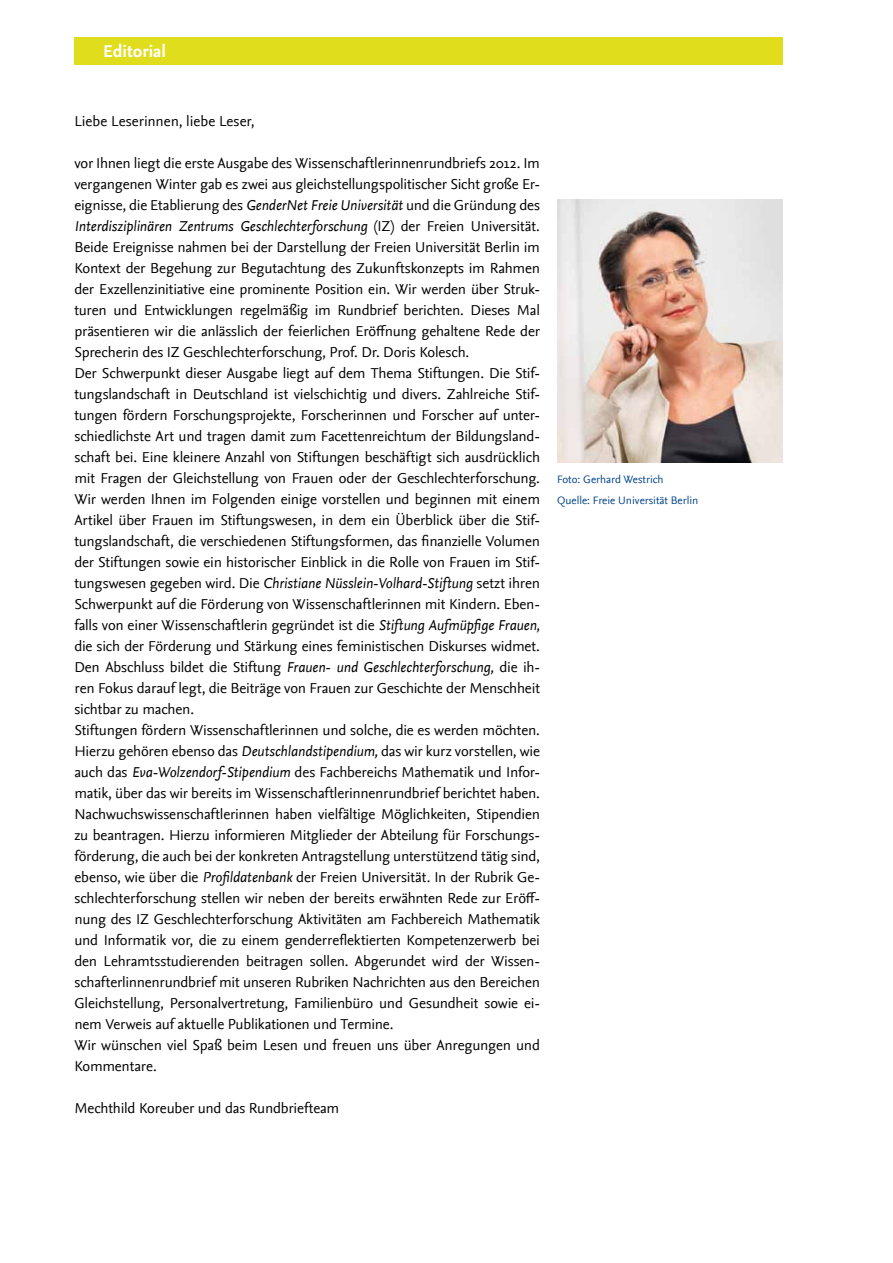
<style>
.page{position:relative;width:893px;height:1263px;background:#fff}
.page>*{position:absolute;margin:0;border:0;box-sizing:border-box;transform-origin:0 0}
.t1{font:700 18px "Nexus Sans";letter-spacing:-.005em;color:#fff}
.t2{font:15px/21px "Nexus Sans";letter-spacing:-.01em;color:#000;text-align:justify}
.t3{font:italic 15px "Nexus Sans TF";letter-spacing:-.005em;color:#000}
.t4{font:11.25px/21px "Nexus Sans TF";color:#004388}
.s1{font-family:"Nexus Sans TF";font-style:italic}
.s2{font-family:"Nexus Sans";font-style:normal}
.s3{font-style:italic}
</style>
<div class="page">
<div style="left:74px;top:38px;width:708px;height:27px;background:#e0dd1d"></div>
<img style="left:557px;top:199px;width:225px;height:264px">
<p class="t1" style="left:103px;top:41px;width:64px">Editorial</p>
<p class="t2" style="left:74px;top:111px;width:182px">Liebe Leserinnen, liebe Leser,</p>
<p class="t2" style="left:74px;top:153px;width:467px">vor Ihnen liegt die erste Ausgabe des Wissenschaftlerinnenrundbriefs 2012. Im vergangenen Winter gab es zwei aus gleichstellungspolitischer Sicht große Er&shy;eignisse, die Etablierung des <span class="s1">GenderNet Freie Universität</span> und die Gründung des</p>
<p class="t3" style="left:74px;top:218px;width:467px">Interdisziplinären Zentrums Geschlechterforschung <span class="s2">(IZ) der Freien Universität.</span></p>
<p class="t2" style="left:74px;top:237px;width:467px;text-align:left">Beide Ereignisse nahmen bei der Darstellung der Freien Universität Berlin im Kontext der Begehung zur Begutachtung des Zukunftskonzepts im Rahmen der Exzellenzinitiative eine prominente Position ein. Wir werden über Struk&shy;turen und Entwicklungen regelmäßig im Rundbrief berichten. Dieses Mal präsentieren wir die anlässlich der feierlichen Eröffnung gehaltene Rede der Sprecherin des IZ Geschlechterforschung, Prof. Dr. Doris Kolesch.<br>Der Schwerpunkt dieser Ausgabe liegt auf dem Thema Stiftungen. Die Stif&shy;tungslandschaft in Deutschland ist vielschichtig und divers. Zahlreiche Stif&shy;tungen fördern Forschungsprojekte, Forscherinnen und Forscher auf unter&shy;schiedlichste Art und tragen damit zum Facettenreichtum der Bildungsland&shy;schaft bei. Eine kleinere Anzahl von Stiftungen beschäftigt sich ausdrücklich mit Fragen der Gleichstellung von Frauen oder der Geschlechterforschung.<br>Wir werden Ihnen im Folgenden einige vorstellen und beginnen mit einem Artikel über Frauen im Stiftungswesen, in dem ein Überblick über die Stif&shy;tungslandschaft, die verschiedenen Stiftungsformen, das finanzielle Volumen der Stiftungen sowie ein historischer Einblick in die Rolle von Frauen im Stif&shy;tungswesen gegeben wird. Die <span class="s1">Christiane Nüsslein-Volhard-Stiftung</span> setzt ihren Schwerpunkt auf die Förderung von Wissenschaftlerinnen mit Kindern. Eben&shy;falls von einer Wissenschaftlerin gegründet ist die <span class="s1">Stiftung Aufmüpfige Frauen, </span>die sich der Förderung und Stärkung eines feministischen Diskurses widmet.<br>Den Abschluss bildet die Stiftung <span class="s1">Frauen- und Geschlechterforschung,</span> die ih&shy;ren Fokus darauf legt, die Beiträge von Frauen zur Geschichte der Menschheit sichtbar zu machen.<br>Stiftungen fördern Wissenschaftlerinnen und solche, die es werden möchten.<br>Hierzu gehören ebenso das <span class="s1">Deutschlandstipendium,</span> das wir kurz vorstellen, wie auch das <span class="s1">Eva-Wolzendorf-Stipendium</span> des Fachbereichs Mathematik und Infor&shy;matik, über das wir bereits im Wissenschaftlerinnenrundbrief berichtet haben.<br>Nachwuchswissenschaftlerinnen haben vielfältige Möglichkeiten, Stipendien zu beantragen. Hierzu informieren Mitglieder der Abteilung für Forschungs&shy;förderung, die auch bei der konkreten Antragstellung unterstützend tätig sind, ebenso, wie über die <span class="s3">Profildatenbank</span> der Freien Universität. In der Rubrik Ge&shy;schlechterforschung stellen wir neben der bereits erwähnten Rede zur Eröff&shy;nung des IZ Geschlechterforschung Aktivitäten am Fachbereich Mathematik und Informatik vor, die zu einem genderreflektierten Kompetenzerwerb bei den Lehramtsstudierenden beitragen sollen. Abgerundet wird der Wissen&shy;schafterlinnenrundbrief mit unseren Rubriken Nachrichten aus den Bereichen Gleichstellung, Personalvertretung, Familienbüro und Gesundheit sowie ei&shy;nem Verweis auf aktuelle Publikationen und Termine.<br>Wir wünschen viel Spaß beim Lesen und freuen uns über Anregungen und Kommentare.</p>
<p class="t2" style="left:74px;top:1098px;width:266px">Mechthild Koreuber und das Rundbriefteam</p>
<p class="t4" style="left:557px;top:469px;width:143px">Foto: Gerhard Westrich<br>Quelle: Freie Universität Berlin</p>
</div>
